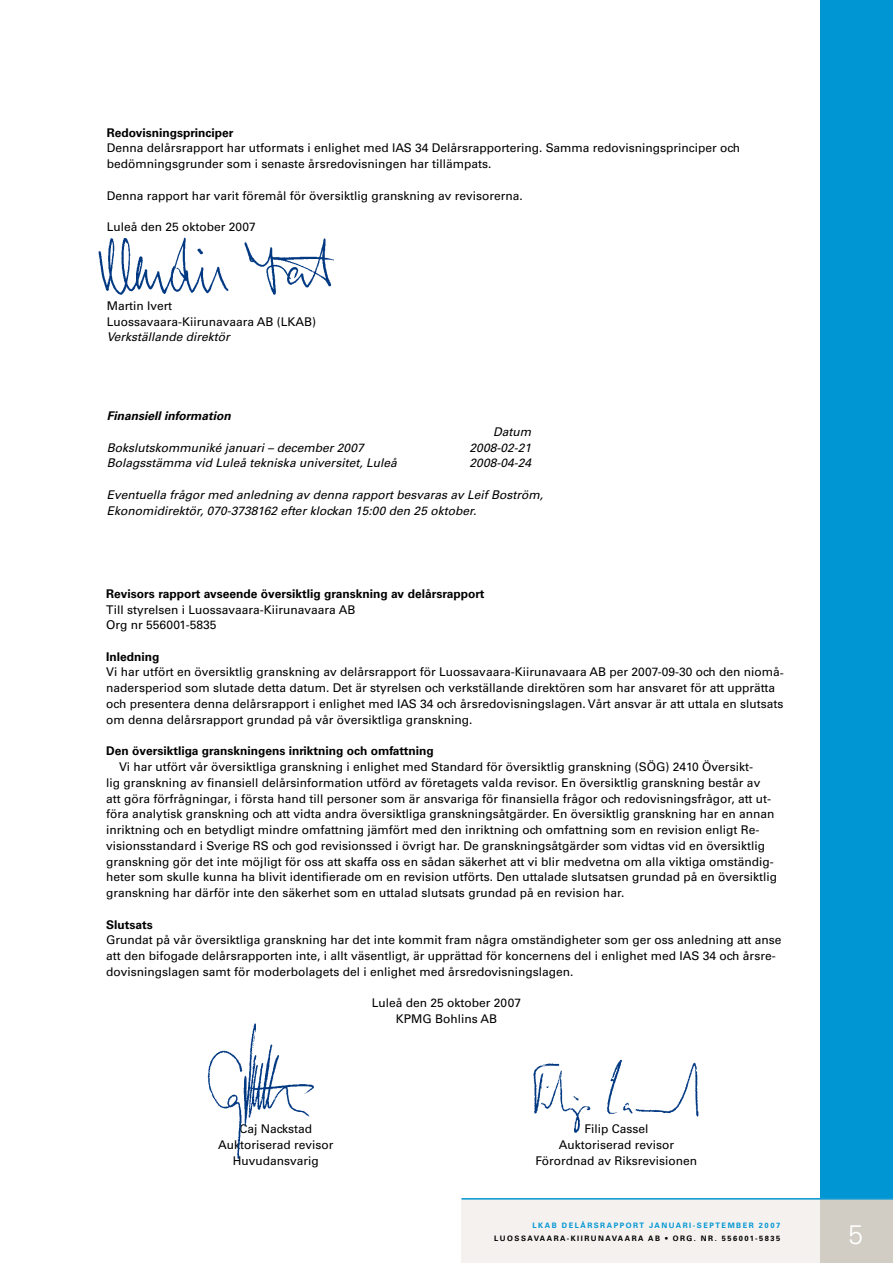
<style>
.page{position:relative;width:893px;height:1263px;background:#fff}
.page>*{position:absolute;margin:0;border:0;box-sizing:border-box;transform-origin:0 0}
.t1{font:12px/15.8px "Univers";color:#000}
.t2{font:italic 12px/15.8px "Univers";color:#000}
.t3{font:700 12px "Univers";color:#000}
.t4{font:italic 700 12px "Univers";color:#000}
.t5{font:700 7.5px "Univers";letter-spacing:.2em;color:#000}
.t6{font:700 7.5px "Univers";letter-spacing:.2em;color:#0096d4}
</style>
<div class="page">
<div style="left:461px;top:1199px;width:360px;height:64px;background:#f4f1ee"></div>
<div style="left:821px;top:0;width:72px;height:1220px;background:#0096d4"></div>
<div style="left:821px;top:1199px;width:72px;height:64px;background:#d1ccc4"></div>
<hr style="left:461px;top:1198px;width:432px;height:1px;background:#0096d4">
<img style="left:98px;top:237px;width:236px;height:58px">
<img style="left:207px;top:1023px;width:107px;height:136px">
<img style="left:533px;top:1059px;width:166px;height:74px">
<p class="t3" style="left:107px;top:125px;width:128px">Redovisningsprinciper</p>
<p class="t1" style="left:107px;top:140px;width:293px">Denna delårsrapport har utformats i enlighet med IAS</p>
<p class="t1" style="left:107px;top:140px;width:635px;text-indent:308px">34 Delårsrapportering. Samma redovisningsprinciper och bedömningsgrunder som i senaste årsredovisningen har tillämpats.</p>
<p class="t1" style="left:107px;top:188px;width:418px">Denna rapport har varit föremål för översiktlig granskning av revisorerna.</p>
<p class="t1" style="left:107px;top:219px;width:151px">Luleå den 25 oktober 2007</p>
<p class="t1" style="left:107px;top:298px;width:183px">M artin Ivert<br>Luossavaara-Kiirunavaara AB (LKA</p>
<p class="t1" style="left:304px;top:313px;width:13px">B)</p>
<p class="t2" style="left:107px;top:329px;width:125px">Verkställande direktör</p>
<p class="t4" style="left:107px;top:409px;width:125px">Finansiell information</p>
<p class="t2" style="left:493px;top:424px;width:39px">Datum</p>
<p class="t2" style="left:107px;top:439px;width:259px">Bokslutskommuniké januari – december 2007</p>
<p class="t2" style="left:469px;top:439px;width:63px">2008-02-21</p>
<p class="t2" style="left:107px;top:455px;width:292px">Bolagsstämma vid Luleå tekniska universitet, Luleå</p>
<p class="t2" style="left:469px;top:455px;width:63px">2008-04-24</p>
<p class="t2" style="left:107px;top:487px;width:438px">Eventuella frågor med anledning av denna rapport besvaras av Leif Boström,<br>Ekonomidirektör, 070-3738162 efter klockan 15:00 den 25 oktober.</p>
<p class="t3" style="left:106px;top:586px;width:380px">Revisors rapport avseende översiktlig granskning av delårsrapport</p>
<p class="t1" style="left:106px;top:601px;width:251px">Till styrelsen i Luossavaara-Kiirunavaara AB<br>Org nr 556001-5835</p>
<p class="t3" style="left:106px;top:649px;width:55px">Inledning</p>
<p class="t1" style="left:106px;top:664px;width:679px">Vi har utfört en översiktlig granskning av delårsrapport för Luossavaara-Kiirunavaara AB per 2007-09-30 och den niomå&shy;nadersperiod som slutade detta datum. Det är styrelsen och verk-ställande direktören som har ansvaret för att upprätta och presentera denna delårsrapport i enlighet med IAS</p>
<p class="t1" style="left:106px;top:696px;width:679px;text-indent:314px">34 och årsredovisningslagen. Vårt ansvar är att uttala en slutsats om denna delårsrapport grundad på vår översiktliga granskning.</p>
<p class="t3" style="left:106px;top:744px;width:329px">Den översiktliga granskningens inriktning och omfattning</p>
<p class="t1" style="left:119px;top:759px;width:530px">Vi har utfört vår översiktliga granskning i enlighet med Standard för översiktlig granskning (SÖG</p>
<p class="t1" style="left:106px;top:759px;width:672px;text-indent:559px">) 2410 Översikt-<br>lig granskning av finansiell delårsinformation utförd av företagets valda revisor. En översiktlig granskning består av att göra förfrågningar, i första hand till personer som är ansvariga för finansiella frågor och redovisningsfrågor, att ut&shy;föra analytisk granskning och att vidta andra översiktliga granskningsåtgärder. En översiktlig granskning har en annan inriktning och en betyd- ligt mindre omfattning jämfört med den inriktning och omfattning som en revision enligt Re&shy;visionsstandard i Sverige RS och god revisionssed i övrigt har. De granskningsåtgärder som vidtas vid en översiktlig granskning gör det inte möjligt för oss att skaffa oss en sådan säkerhet att vi blir medvetna om alla viktiga omständig&shy;heter som skulle kunna ha blivit identifierade om en revision utförts. Den uttalade slutsatsen grundad på en översiktlig granskning har därför inte den säkerhet som en uttalad slutsats grundad på en revision har.</p>
<p class="t3" style="left:106px;top:917px;width:48px">Slutsats</p>
<p class="t1" style="left:106px;top:932px;width:677px">G rundat på vår översiktliga granskning har det inte kommit fram några omständigheter som ger oss anledning att anse att den bifogade delårsrapporten inte, i allt väsentligt, är upprättad för kon-cernens del i enlighet med IAS</p>
<p class="t1" style="left:703px;top:948px;width:74px">34 och årsre-</p>
<p class="t1" style="left:106px;top:964px;width:469px">dovisningslagen samt för moderbolagets del i enlighet med årsredovisningslagen.</p>
<p class="t1" style="left:372px;top:995px;width:151px;text-align:center">Luleå den 25 oktober 2007<br>KPMG Bohlins AB</p>
<p class="t1" style="left:239px;top:1121px;width:74px">Caj N ackstad</p>
<p class="t1" style="left:584px;top:1121px;width:66px">Filip Cassel</p>
<p class="t1" style="left:218px;top:1137px;width:117px">Auktoriserad revisor</p>
<p class="t1" style="left:559px;top:1137px;width:117px">Auktoriserad revisor</p>
<p class="t1" style="left:233px;top:1153px;width:88px">H uvudansvarig</p>
<p class="t1" style="left:535px;top:1153px;width:163px">Förordnad av Riksrevisionen</p>
<p class="t6" style="left:533px;top:1220px;width:62px">lka b de lårsra</p>
<p class="t6" style="left:614px;top:1220px;width:136px">ppor t jan uar i-se ptem ber</p>
<p class="t6" style="left:759px;top:1220px;width:23px">2007</p>
<p class="t5" style="left:494px;top:1234px;width:21px">luossa</p>
<p class="t5" style="left:534px;top:1234px;width:14px">vaara</p>
<p class="t5" style="left:567px;top:1234px;width:59px">-k iir unavaara</p>
<p class="t5" style="left:648px;top:1234px;width:32px">ab•org</p>
<p class="t5" style="left:694px;top:1234px;width:88px">. nr . 556001-5835</p>
</div>
